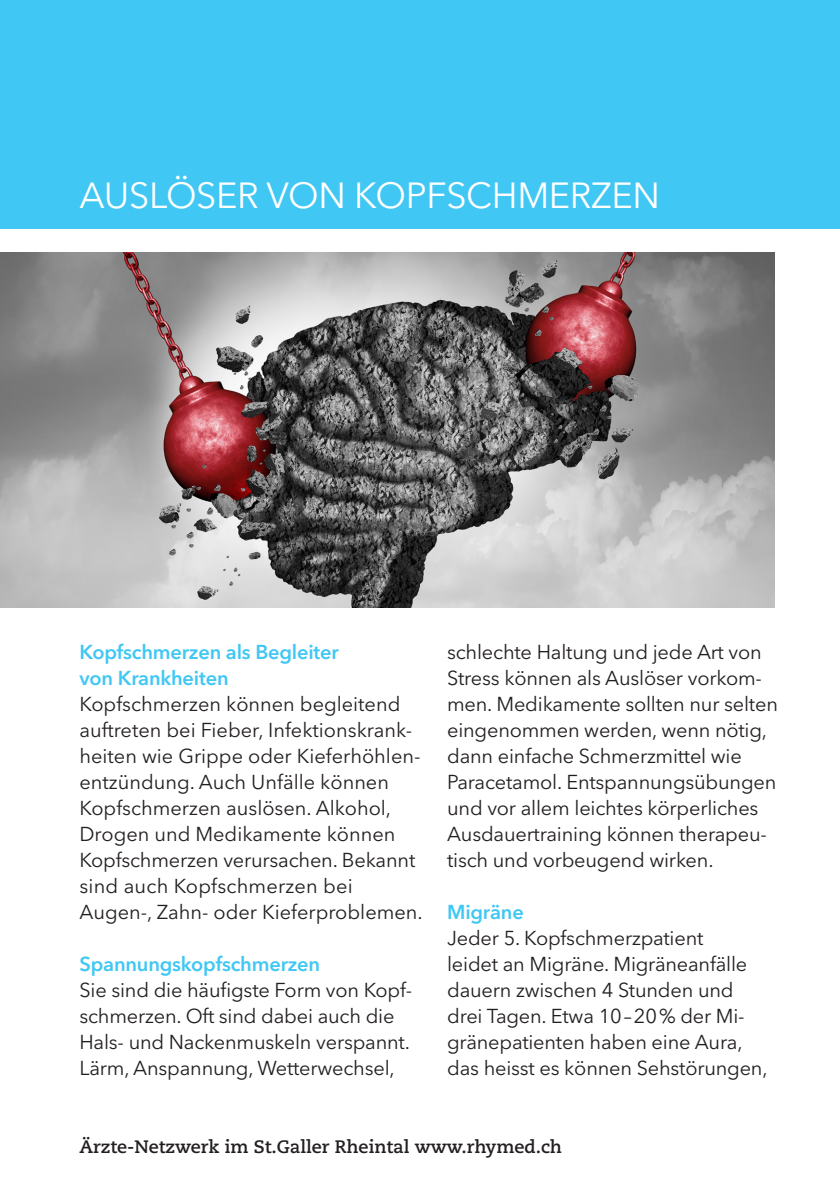
<style>
.page{position:relative;width:840px;height:1191px;background:#fff}
.page>*{position:absolute;margin:0;border:0;box-sizing:border-box;transform-origin:0 0}
.t1{font:36px "Avenir Next LT Pro";letter-spacing:-.01em;color:#fff}
.t2{font:20px/26px "Avenir Next LT Pro";letter-spacing:-.01em;color:#231f20}
.t3{font:700 18px "Caecilia";color:#231f20}
.s1{font-weight:600;color:#40c7f4}
</style>
<div class="page">
<div style="left:0;top:0;width:839px;height:229px;background:#40c7f4"></div>
<img style="left:0;top:252px;width:774px;height:356px">
<p class="t1" style="left:79px;top:174px;width:581px">AUSLÖSER VON KOPFSCHMERZEN</p>
<p class="t2" style="left:79px;top:639px;width:344px"><span class="s1">Kopfschmerzen als Begleiter<br>von Krankheiten<br></span>Kopfschmerzen können begleitend auftreten bei Fieber, Infektionskrank&shy;heiten wie Grippe oder Kieferhöhlen&shy;entzündung. Auch Unfälle können<br>Kopfschmerzen auslösen. Alkohol,<br>Drogen und Medikamente können<br>Kopfschmerzen verursachen. Bekannt sind auch Kopfschmerzen bei<br>Augen-, Zahn- oder Kieferproblemen.</p>
<p class="t2" style="left:79px;top:951px;width:334px"><span class="s1">Spannungskopfschmerzen<br></span>Sie sind die häufigste Form von Kopf&shy;schmerzen. Oft sind dabei auch die Hals- und Nackenmuskeln verspannt.<br>Lärm, Anspannung, Wetterwechsel,</p>
<p class="t2" style="left:447px;top:639px;width:332px">schlechte Haltung und jede Art von Stress können als Auslöser vorkom&shy;men. Medikamente sollten nur selten eingenommen werden, wenn nötig, dann einfache Schmerzmittel wie Paracetamol. Entspannungsübungen und vor allem leichtes körperliches Ausdauertraining können therapeu&shy;tisch und vorbeugend wirken.</p>
<p class="t2" style="left:447px;top:899px;width:322px"><span class="s1">Migräne<br></span>Jeder 5. Kopfschmerzpatient<br>leidet an Migräne. Migräneanfälle dauern zwischen 4 Stunden und drei Tagen. Etwa 10–20% der Mi&shy;gränepatienten haben eine Aura, das heisst es können Sehstörungen,</p>
<p class="t3" style="left:79px;top:1136px;width:483px">Ärzte-Netzwerk im St.Galler Rheintal www.rhymed.ch</p>
</div>
